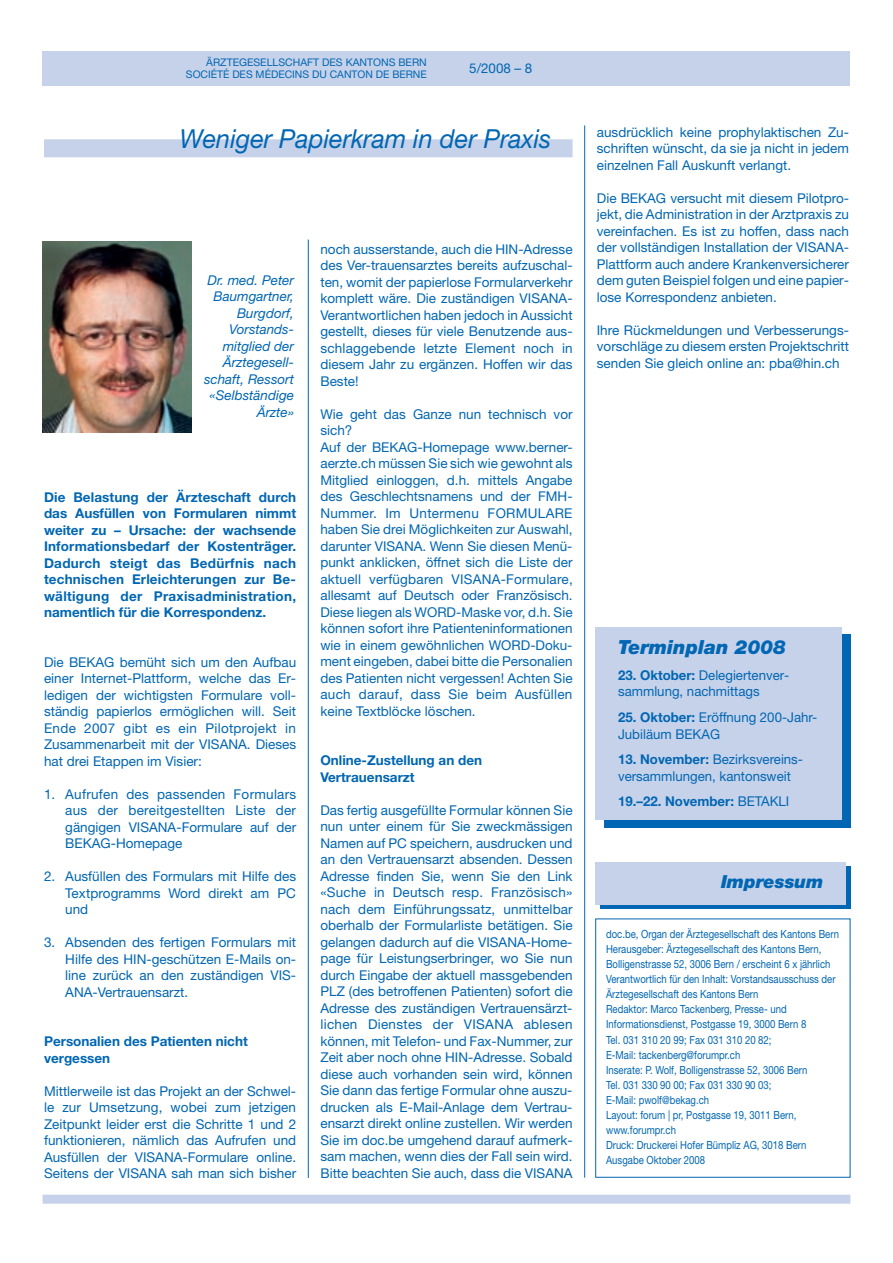
<style>
.page{position:relative;width:893px;height:1263px;background:#fff}
.page>*{position:absolute;margin:0;border:0;box-sizing:border-box;transform-origin:0 0}
.t1{font:italic 26.25px "Helvetica Neue";color:#0166b3;scale:.96 1}
.t2{font:italic 900 19.5px "Helvetica Neue";color:#0166b3}
.t3{font:italic 900 18px "Helvetica Neue";letter-spacing:-.005em;color:#0166b3}
.t4{font:13.5px/16.5px "Helvetica Neue";color:#0166b3;text-align:justify}
.t5{font:700 13.5px/16.5px "Helvetica Neue";color:#0166b3}
.t6{font:italic 13.5px/16.5px "Helvetica Neue";color:#0166b3;text-align:right}
.t7{font:11.25px/15px "Helvetica Neue";color:#0166b3;scale:.85 1}
.t8{font:10.5px/12px "Helvetica Neue";color:#0166b3;text-align:right}
.s1{font-weight:700}
.s2{font-weight:400}
</style>
<div class="page">
<div style="left:43px;top:1195px;width:807px;height:9px;background:#c6d2ea"></div>
<div style="left:43px;top:51px;width:807px;height:34px;background:#c6d2ea"></div>
<hr style="left:308px;top:240px;width:1px;height:938px;background:#0166b3">
<hr style="left:584px;top:125px;width:1px;height:1053px;background:#0166b3">
<div style="left:44px;top:139px;width:529px;height:18px;background:#c6d2ea"></div>
<img style="left:43px;top:241px;width:148px;height:192px">
<svg style="left:600px;top:866px;width:251px;height:43px"></svg>
<div style="left:595px;top:862px;width:251px;height:42px;background:#c6d2ea"></div>
<div style="left:595px;top:918px;width:255px;height:260px;border:1px solid #0166b3"></div>
<div style="left:604px;top:634px;width:246px;height:194px;background:#0166b3"></div>
<div style="left:595px;top:627px;width:247px;height:193px;background:#c6d2ea"></div>
<p class="t8" style="left:186px;top:57px;width:242px">ÄRZTEGESELLSCHAFT DES KANTONS BERN<br>SOCIÉTÉ DES MÉDECINS DU CANTON DE BERNE</p>
<p class="t4" style="left:469px;top:62px;width:65px">5/2008 – 8</p>
<h1 class="t1" style="left:180px;top:129px;width:388px">Weniger Papierkram in der Praxis</h1>
<p class="t6" style="left:204px;top:273px;width:92px">Dr. med. Peter<br>Baumgartner,<br>Burgdorf,<br>Vorstands&shy;mitglied der<br>Ärztegesell&shy;schaft, Ressort «Selbständige<br>Ärzte»</p>
<p class="t5" style="left:44px;top:490px;width:254px;text-align:justify">Die Belastung der Ärzteschaft durch das Ausfüllen von Formularen nimmt weiter zu – Ursache: der wachsende Informationsbedarf der Kostenträger.<br>Dadurch steigt das Bedürfnis nach technischen Erleichterungen zur Be&shy;wältigung der Praxisadministration, namentlich für die Korrespondenz.</p>
<p class="t4" style="left:44px;top:655px;width:254px">Die BEKAG bemüht sich um den Aufbau einer Internet-Plattform, welche das Er&shy;ledigen der wichtigsten Formulare voll&shy;ständig papierlos ermöglichen will. Seit Ende 2007 gibt es ein Pilotprojekt in Zusammenarbeit mit der VISANA. Dieses hat drei Etappen im Visier:</p>
<p class="t4" style="left:65px;top:787px;width:233px;text-indent:-21px">1. Aufrufen des passenden Formulars aus der bereitgestellten Liste der gängigen VISANA-Formulare auf der BEKAG-Homepage</p>
<p class="t4" style="left:65px;top:869px;width:232px;text-indent:-21px">2. Ausfüllen des Formulars mit Hilfe des Textprogramms Word direkt am PC und</p>
<p class="t4" style="left:65px;top:935px;width:232px;text-indent:-21px">3. Absenden des fertigen Formulars mit Hilfe des HIN-geschützen E-Mails on&shy;line zurück an den zuständigen VIS-ANA-Vertrauensarzt.</p>
<p class="t5" style="left:44px;top:1034px;width:205px">Personalien des Patienten nicht vergessen</p>
<p class="t4" style="left:44px;top:1084px;width:254px">Mittlerweile ist das Projekt an der Schwel&shy;le zur Umsetzung, wobei zum jetzigen Zeitpunkt leider erst die Schritte 1 und 2 funktionieren, nämlich das Aufrufen und Ausfüllen der VISANA-Formulare online.<br>Seitens der VISANA sah man sich bisher</p>
<p class="t4" style="left:320px;top:242px;width:254px">noch ausserstande, auch die HIN-Adresse des Ver-trauensarztes bereits aufzuschal&shy;ten, womit der papierlose Formularverkehr komplett wäre. Die zuständigen VISANA-Verantwortlichen haben jedoch in Aussicht gestellt, dieses für viele Benutzende aus&shy;schlaggebende letzte Element noch in diesem Jahr zu ergänzen. Hoffen wir das Beste!</p>
<p class="t4" style="left:320px;top:407px;width:254px;text-align:left">Wie geht das Ganze nun technisch vor sich?<br>Auf der BEKAG-Homepage www.berner&shy;aerzte.ch müssen Sie sich wie gewohnt als Mitglied einloggen, d.h. mittels Angabe des Geschlechtsnamens und der FMH-Nummer. Im Untermenu FORMULARE haben Sie drei Möglichkeiten zur Auswahl, darunter VISANA. Wenn Sie diesen Menü&shy;punkt anklicken, öffnet sich die Liste der aktuell verfügbaren VISANA-Formulare, allesamt auf Deutsch oder Französisch.<br>Diese liegen als WORD-Maske vor, d.h. Sie können sofort ihre Patienteninformationen wie in einem gewöhnlichen WORD-Doku&shy;ment eingeben, dabei bitte die Personalien des Patienten nicht vergessen! Achten Sie auch darauf, dass Sie beim Ausfüllen keine Textblöcke löschen.</p>
<p class="t5" style="left:320px;top:753px;width:163px">Online-Zustellung an den<br>Vertrauensarzt</p>
<p class="t4" style="left:320px;top:803px;width:254px">Das fertig ausgefüllte Formular können Sie nun unter einem für Sie zweckmässigen Namen auf PC speichern, ausdrucken und an den Vertrauensarzt absenden. Dessen Adresse finden Sie, wenn Sie den Link «Suche in Deutsch resp. Französisch» nach dem Einführungssatz, unmittelbar oberhalb der Formularliste betätigen. Sie gelangen dadurch auf die VISANA-Home&shy;page für Leistungserbringer, wo Sie nun durch Eingabe der aktuell massgebenden PLZ (des betroffenen Patienten) sofort die Adresse des zuständigen Vertrauensärzt&shy;lichen Dienstes der VISANA ablesen können, mit Telefon- und Fax-Nummer, zur Zeit aber noch ohne HIN-Adresse. Sobald diese auch vorhanden sein wird, können Sie dann das fertige Formular ohne auszu&shy;drucken als E-Mail-Anlage dem Vertrau&shy;ensarzt direkt online zustellen. Wir werden Sie im doc.be umgehend darauf aufmerk&shy;sam machen, wenn dies der Fall sein wird.<br>Bitte beachten Sie auch, dass die VISANA</p>
<p class="t4" style="left:597px;top:125px;width:254px">ausdrücklich keine prophylaktischen Zu&shy;schriften wünscht, da sie ja nicht in jedem einzelnen Fall Auskunft verlangt.</p>
<p class="t4" style="left:597px;top:191px;width:254px">Die BEKAG versucht mit diesem Pilotpro&shy;jekt, die Administration in der Arztpraxis zu vereinfachen. Es ist zu hoffen, dass nach der vollständigen Installation der VISANA-Plattform auch andere Krankenversicherer dem guten Beispiel folgen und eine papier&shy;lose Korrespondenz anbieten.</p>
<p class="t4" style="left:597px;top:323px;width:254px">Ihre Rückmeldungen und Verbesserungs&shy;vorschläge zu diesem ersten Projektschritt senden Sie gleich online an: pba@hin.ch</p>
<h2 class="t2" style="left:618px;top:640px;width:169px">Terminplan 2008</h2>
<p class="t4" style="left:618px;top:668px;width:173px"><span class="s1">23. Oktober:</span> Delegiertenver&shy;sammlung, nachmittags</p>
<p class="t4" style="left:618px;top:710px;width:201px"><span class="s1">25. Oktober:</span> Eröffnung 200-Jahr-<br>Jubiläum BEKAG</p>
<p class="t4" style="left:618px;top:752px;width:186px"><span class="s1">13. November:</span> Bezirksvereins&shy;versammlungen, kantonsweit</p>
<p class="t5" style="left:618px;top:794px;width:173px">19.–22. November: <span class="s2">BETAKLI</span></p>
<h3 class="t3" style="left:721px;top:875px;width:104px">Impressum</h3>
<p class="t7" style="left:606px;top:928px;width:276px">doc.be, Organ der Ärztegesellschaft des Kantons Bern Herausgeber: Ärztegesellschaft des Kantons Bern, Bolligenstrasse 52, 3006 Bern / erscheint 6 x jährlich Verantwortlich für den Inhalt: Vorstandsausschuss der Ärztegesellschaft des Kantons Bern<br>Redaktor: Marco Tackenberg, Presse- und Informationsdienst, Postgasse 19, 3000 Bern 8<br>Tel. 031 310 20 99; Fax 031 310 20 82;<br>E-Mail: tackenberg@forumpr.ch<br>Inserate: P. Wolf, Bolligenstrasse 52, 3006 Bern<br>Tel. 031 330 90 00; Fax 031 330 90 03;<br>E-Mail: pwolf@bekag.ch<br>Layout: forum | pr, Postgasse 19, 3011 Bern, www.forumpr.ch<br>Druck: Druckerei Hofer Bümpliz AG, 3018 Bern Ausgabe Oktober 2008</p>
</div>
